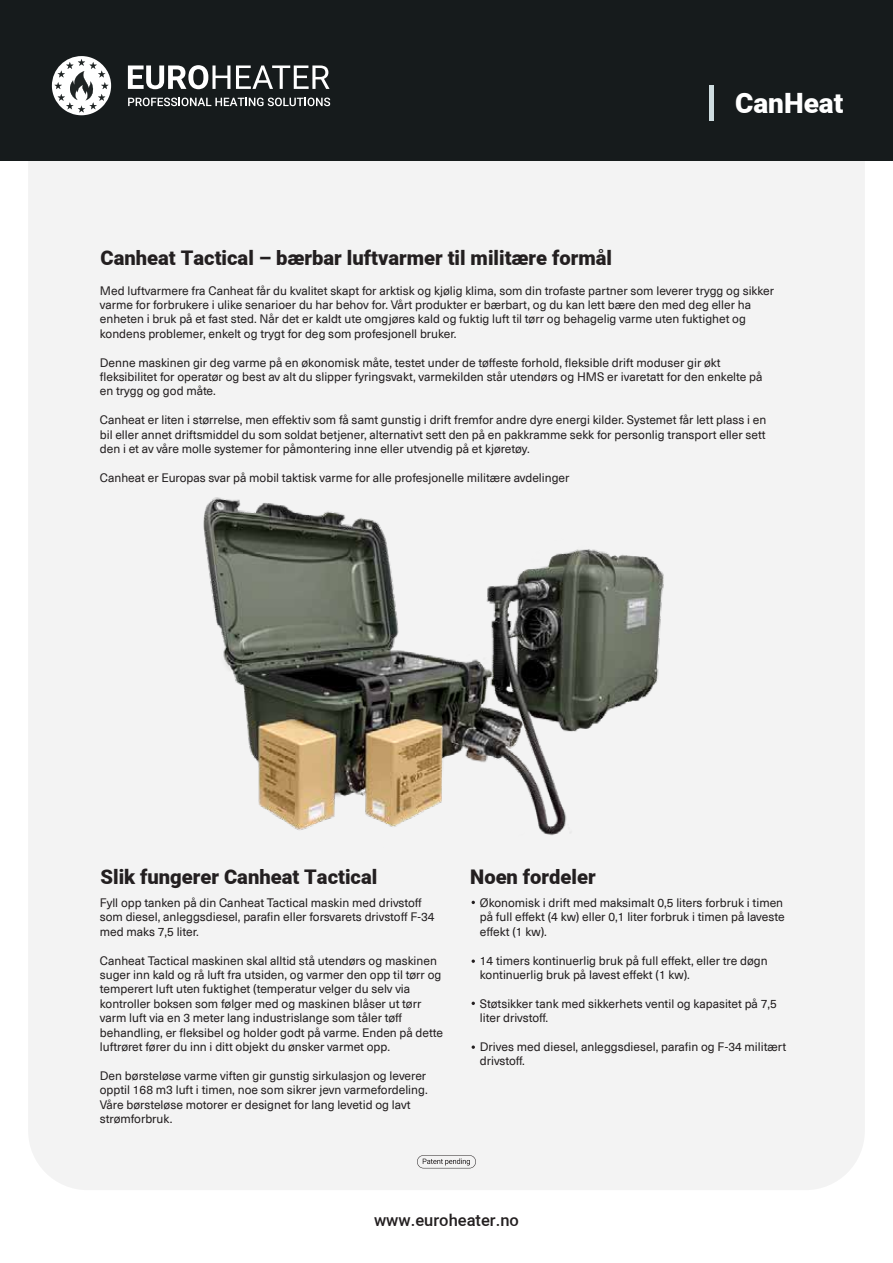
<style>
.page{position:relative;width:893px;height:1263px;background:#fff}
.page>*{position:absolute;margin:0;border:0;box-sizing:border-box;transform-origin:0 0}
.t1{font:900 27.9px "Araboto";color:#fff}
.t2{font:900 20.1px "Araboto";color:#231f20}
.t3{font:500 16.5px "Araboto";color:#231f20}
.t4{font:12px/14.4px "Neue Haas Unica Pro";color:#231f20}
</style>
<div class="page">
<div style="left:28px;top:82px;width:837px;height:1108px;background:#f3f3f3;border-radius:59px"></div>
<div style="left:0;top:0;width:893px;height:160px;background:#161b1c"></div>
<svg style="left:128px;top:65px;width:102px;height:24px"></svg>
<svg style="left:236px;top:65px;width:93px;height:24px"></svg>
<svg style="left:128px;top:98px;width:202px;height:8px"></svg>
<svg style="left:52px;top:56px;width:59px;height:59px"></svg>
<hr style="left:709px;top:85px;width:4px;height:36px;background:#cedcdf">
<svg style="left:417px;top:1155px;width:59px;height:13px"></svg>
<img style="left:203px;top:497px;width:461px;height:339px">
<svg style="left:472px;top:959px;width:3px;height:4px"></svg>
<svg style="left:472px;top:1045px;width:3px;height:4px"></svg>
<h2 class="t2" style="left:101px;top:244px;width:513px">Canheat Tactical – bærbar luftvarmer til militære formål</h2>
<h1 class="t1" style="left:735px;top:83px;width:110px">CanHeat</h1>
<p class="t4" style="left:100px;top:283px;width:676px">Med luftvarmere fra Canheat får du kvalitet skapt for arktisk og kjølig klima, som din trofaste partner som leverer trygg og sikker varme for forbrukere i ulike senarioer du har behov for. Vårt produkter er bærbart, og du kan lett bære den med deg eller ha enheten i bruk på et fast sted. Når det er kaldt ute omgjøres kald og fuktig luft til tørr og behagelig varme uten fuktighet og kondens problemer, enkelt og trygt for deg som profesjonell bruker.</p>
<p class="t4" style="left:100px;top:355px;width:664px">Denne maskinen gir deg varme på en økonomisk måte, testet under de tøffeste forhold, fleksible drift moduser gir økt fleksibilitet for operatør og best av alt du slipper fyringsvakt, varmekilden står utendørs og HMS er ivaretatt for den enkelte på en trygg og god måte.</p>
<p class="t4" style="left:100px;top:413px;width:668px;text-align:justify">Canheat er liten i størrelse, men effektiv som få samt gunstig i drift fremfor andre dyre energi kilder. Systemet får lett plass i en bil eller annet driftsmiddel du som soldat betjener, alternativt sett den på en pakkramme sekk for personlig transport eller sett den i et av våre molle systemer for påmontering inne eller utvendig på et kjøretøy.</p>
<p class="t4" style="left:100px;top:471px;width:471px">Canheat er Europas svar på mobil taktisk varme for alle profesjonelle militære avdelinger</p>
<h2 class="t2" style="left:101px;top:862px;width:278px">Slik fungerer Canheat Tactical</h2>
<p class="t4" style="left:100px;top:896px;width:336px">Fyll opp tanken på din Canheat Tactical maskin med drivstoff som diesel, anleggsdiesel, parafin eller forsvarets drivstoff F-34 med maks 7,5 liter.</p>
<p class="t4" style="left:100px;top:953px;width:345px">Canheat Tactical maskinen skal alltid stå utendørs og maskinen suger inn kald og rå luft fra utsiden, og varmer den opp til tørr og temperert luft uten fuktighet (temperatur velger du selv via kontroller boksen som følger med og maskinen blåser ut tørr varm luft via en 3 meter lang industrislange som tåler tøff behandling, er fleksibel og holder godt på varme. Enden på dette luftrøret fører du inn i ditt objekt du ønsker varmet opp.</p>
<p class="t4" style="left:100px;top:1068px;width:329px">Den børsteløse varme viften gir gunstig sirkulasjon og leverer opptil 168 m3 luft i timen, noe som sikrer jevn varmefordeling.<br>Våre børsteløse motorer er designet for lang levetid og lavt strømforbruk.</p>
<h2 class="t2" style="left:470px;top:862px;width:127px">Noen fordeler</h2>
<p class="t4" style="left:480px;top:896px;width:306px">Økonomisk i drift med maksimalt 0,5 liters forbruk i timen på full effekt (4 kw) eller 0,1 liter forbruk i timen på laveste effekt (1 kw).</p>
<p class="t4" style="left:480px;top:953px;width:289px">14 timers kontinuerlig bruk på full effekt, eller tre døgn kontinuerlig bruk på lavest effekt (1 kw).</p>
<p class="t4" style="left:480px;top:996px;width:299px">Støtsikker tank med sikkerhets ventil og kapasitet på 7,5 liter drivstoff.</p>
<p class="t4" style="left:480px;top:1040px;width:308px">Drives med diesel, anleggsdiesel, parafin og F-34 militært drivstoff.</p>
<h3 class="t3" style="left:374px;top:1208px;width:146px">www.euroheater.no</h3>
</div>
